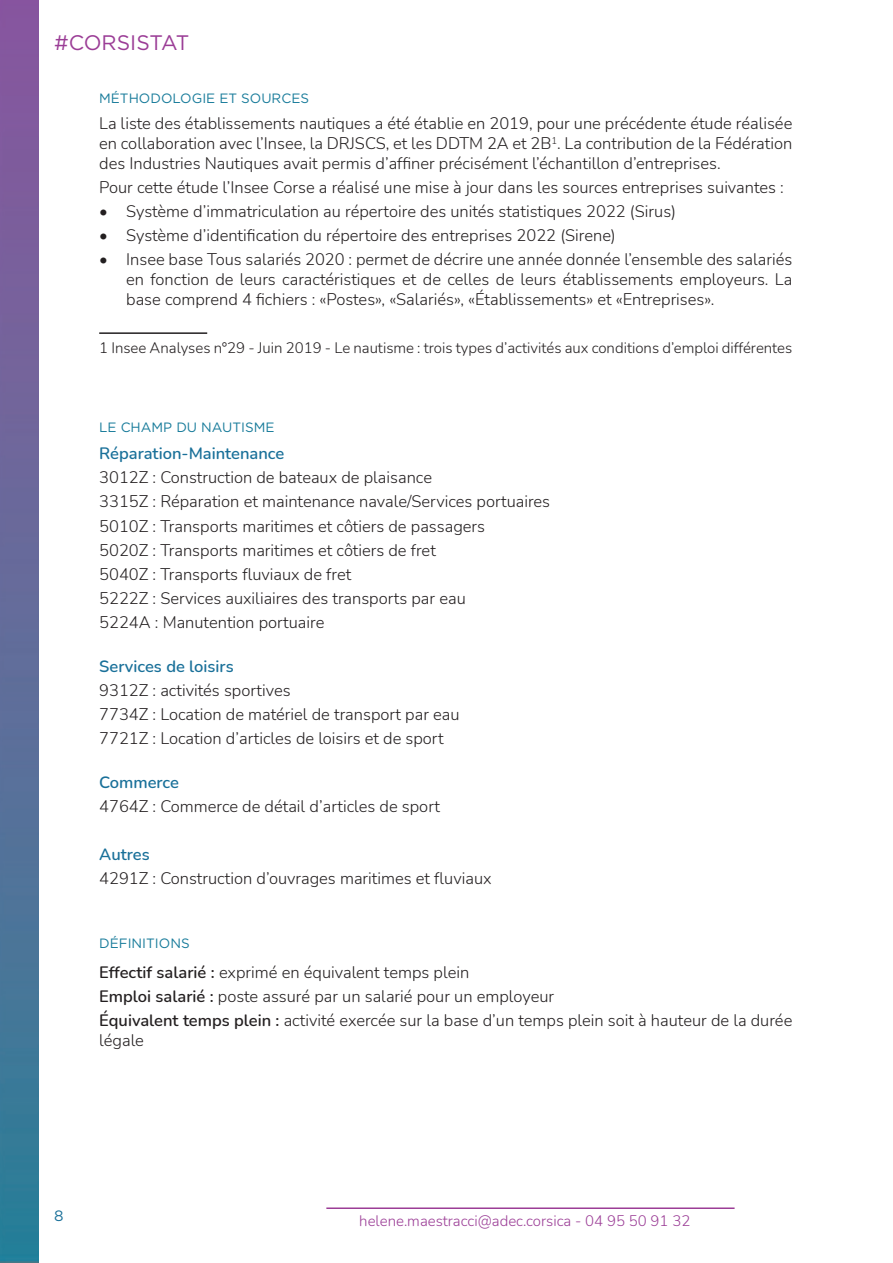
<style>
.page{position:relative;width:893px;height:1263px;background:#fff}
.page>*{position:absolute;margin:0;border:0;box-sizing:border-box;transform-origin:0 0}
.t1{font:21px "Gotham HTF";letter-spacing:-.01em;color:#9b3d96}
.t2{font:300 16.5px/24px "Nunito";color:#231f20}
.t3{font:600 16.5px "Nunito";color:#197099}
.t4{font:300 15px "Nunito";color:#231f20}
.t5{font:300 15px "Nunito";color:#9b3d96}
.t6{font:15px "Gotham HTF";color:#197099}
.t7{font:13.5px "Gotham HTF";color:#197c9b}
.s1{font-weight:600}
</style>
<div class="page">
<hr style="left:326px;top:1207px;width:409px;height:2px;background:#9b3d96">
<img style="left:0;top:0;width:38px;height:1263px">
<hr style="left:99px;top:332px;width:108px;height:2px;background:#231f20">
<p class="t1" style="left:54px;top:31px;width:137px">#CORSISTAT</p>
<p class="t7" style="left:99px;top:91px;width:211px">MÉTHODOLOGIE ET SOURCES</p>
<p class="t2" style="left:99px;top:113px;width:695px;line-height:19.8px;text-align:justify">La liste des établissements nautiques a été établie en 2019, pour une précédente étude réalisée en collaboration avec l’Insee, la DRJSCS, et les DDTM 2A et 2B<sup>1</sup>. La contribution de la Fédération des Industries Nautiques avait permis d’affiner précisément l’échantillon d’entreprises.</p>
<p class="t2" style="left:99px;top:175px;width:686px">Pour cette étude l’Insee Corse a réalisé une mise à jour dans les sources entreprises suivantes :</p>
<p class="t2" style="left:99px;top:199px;width:578px">• Système d’immatriculation au répertoire des unités statistiques 2022 (Sirus)</p>
<p class="t2" style="left:99px;top:223px;width:518px">• Système d’identification du répertoire des entreprises 2022 (Sirene)</p>
<p class="t2" style="left:126px;top:249px;width:668px;line-height:19.8px;text-align:justify;text-indent:-27px">• Insee base Tous salariés 2020 : permet de décrire une année donnée l’ensemble des salariés en fonction de leurs caractéristiques et de celles de leurs établissements employeurs. La base comprend 4 fichiers : «Postes», «Salariés», «Établissements» et «Entreprises».</p>
<p class="t4" style="left:99px;top:337px;width:695px">1 Insee Analyses n°29 - Juin 2019 - Le nautisme : trois types d’activités aux conditions d’emploi différentes</p>
<p class="t7" style="left:99px;top:420px;width:177px">LE CHAMP DU NAUTISME</p>
<p class="t3" style="left:99px;top:442px;width:187px">Réparation-Maintenance</p>
<p class="t2" style="left:99px;top:465px;width:452px">3012Z : Construction de bateaux de plaisance<br>3315Z : Réparation et maintenance navale/Services portuaires 5010Z : Transports maritimes et côtiers de passagers<br>5020Z : Transports maritimes et côtiers de fret<br>5040Z : Transports fluviaux de fret<br>5222Z : Services auxiliaires des transports par eau<br>5224A : Manutention portuaire</p>
<p class="t3" style="left:99px;top:654px;width:136px">Services de loisirs</p>
<p class="t2" style="left:99px;top:677px;width:362px">9312Z : activités sportives<br>7734Z : Location de matériel de transport par eau<br>7721Z : Location d’articles de loisirs et de sport</p>
<p class="t3" style="left:99px;top:770px;width:81px">Commerce</p>
<p class="t2" style="left:99px;top:793px;width:342px">4764Z : Commerce de détail d’articles de sport</p>
<p class="t3" style="left:99px;top:842px;width:52px">Autres</p>
<p class="t2" style="left:99px;top:865px;width:394px">4291Z : Construction d’ouvrages maritimes et fluviaux</p>
<p class="t7" style="left:99px;top:936px;width:92px">DÉFINITIONS</p>
<p class="t2" style="left:99px;top:959px;width:695px"><span class="s1">Effectif salarié :</span> exprimé en équivalent temps plein<br><span class="s1">Emploi salarié :</span> poste assuré par un salarié pour un employeur<br><span class="s1">Équivalent temps plein :</span> activité exercée sur la base d’un temps plein soit à hauteur de la durée</p>
<p class="t2" style="left:99px;top:1027px;width:46px">légale</p>
<p class="t6" style="left:54px;top:1208px;width:11px">8</p>
<p class="t5" style="left:359px;top:1210px;width:333px">helene.maestracci@adec.corsica - 04 95 50 91 32</p>
</div>
